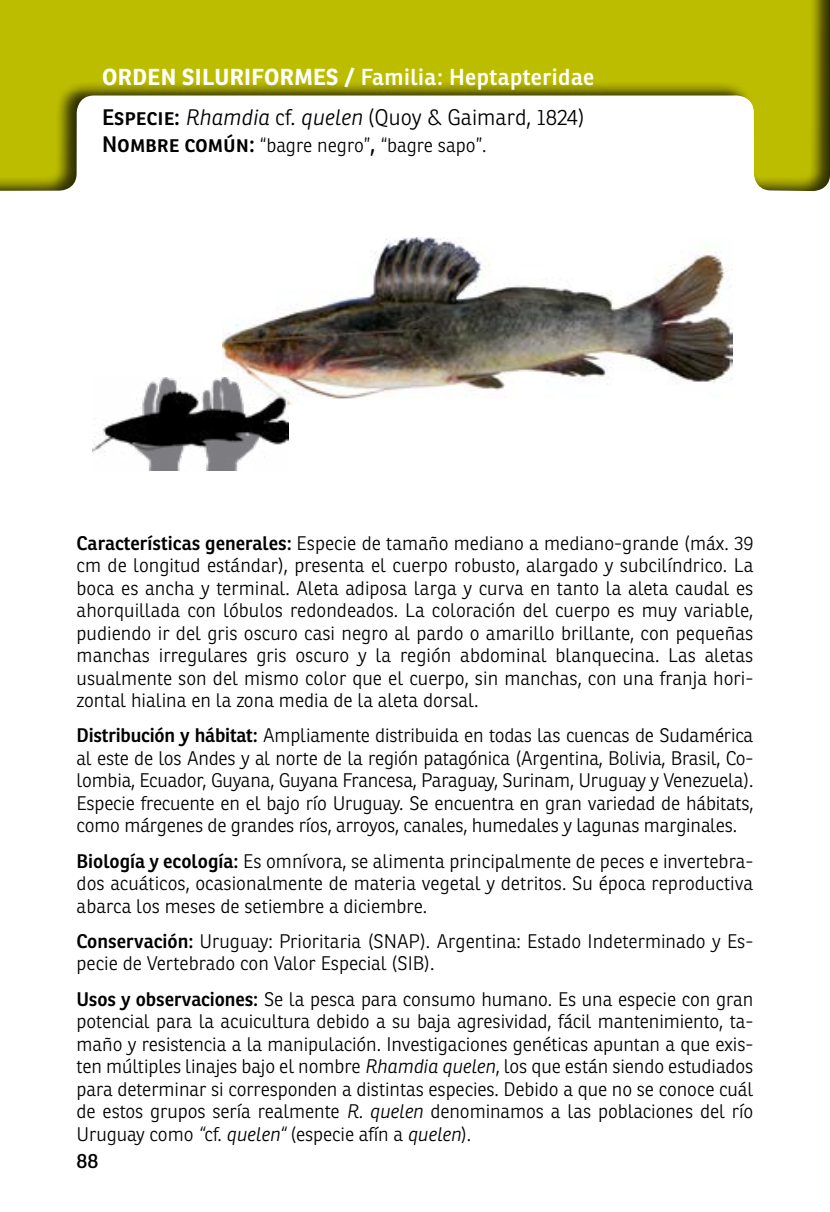
<style>
.page{position:relative;width:830px;height:1212px;background:#fff}
.page>*{position:absolute;margin:0;border:0;box-sizing:border-box;transform-origin:0 0}
.t1{font:600 22.5px "Ronnia";letter-spacing:.02em;color:#fff}
.t2{font:300 21.82px "Ronnia";color:#000}
.t3{font:20.25px "Ronnia";color:#000}
.t4{font:300 19.12px/22.5px "Ronnia";letter-spacing:-.005em;color:#000;text-align:justify}
.s1{font-weight:700}
.s2{font-weight:600}
.s3{font-style:italic}
.s4{font-weight:600;font-size:21.82px}
.s5{font-weight:400;font-size:21.82px}
</style>
<div class="page">
<div style="left:0;top:0;width:829px;height:194px;background:#000;opacity:.75"></div>
<div style="left:807px;top:0;width:22px;height:194px;background:#000;opacity:.75"></div>
<img style="left:222px;top:238px;width:510px;height:167px">
<img style="left:93px;top:377px;width:196px;height:93px">
<p class="t1" style="left:102px;top:63px;width:493px"><span class="s1">ORDEN SILURIFORMES /</span> Familia: Heptapteridae</p>
<p class="t2" style="left:102px;top:104px;width:484px"><span class="s2">Especie:</span> <span class="s3">Rhamdia</span> cf. <span class="s3">quelen</span> (Quoy &amp; Gaimard, 1824)</p>
<p class="t4" style="left:102px;top:134px;width:385px"><span class="s4">Nombre común:</span> “bagre negro”<span class="s5">,</span> “bagre sapo”.</p>
<p class="t4" style="left:77px;top:531px;width:678px"><span class="s2">Características generales:</span> Especie de tamaño mediano a mediano-grande (máx. 39 cm de longitud estándar), presenta el cuerpo robusto, alargado y subcilíndrico. La boca es ancha y terminal. Aleta adiposa larga y curva en tanto la aleta caudal es ahorquillada con lóbulos redondeados. La coloración del cuerpo es muy variable, pudiendo ir del gris oscuro casi negro al pardo o amarillo brillante, con pequeñas manchas irregulares gris oscuro y la región abdominal blanquecina. Las aletas usualmente son del mismo color que el cuerpo, sin manchas, con una franja hori&shy;zontal hialina en la zona media de la aleta dorsal.</p>
<p class="t4" style="left:77px;top:724px;width:678px"><span class="s2">Distribución y hábitat:</span> Ampliamente distribuida en todas las cuencas de Sudamérica al este de los Andes y al norte de la región patagónica (Argentina, Bolivia, Brasil, Co&shy;lombia, Ecuador, Guyana, Guyana Francesa, Paraguay, Surinam, Uruguay y Venezuela).<br>Especie frecuente en el bajo río Uruguay. Se encuentra en gran variedad de hábitats, como márgenes de grandes ríos, arroyos, canales, humedales y lagunas marginales.</p>
<p class="t4" style="left:77px;top:849px;width:678px"><span class="s2">Biología y ecología:</span> Es omnívora, se alimenta principalmente de peces e invertebra&shy;dos acuáticos, ocasionalmente de materia vegetal y detritos. Su época reproductiva abarca los meses de setiembre a diciembre.</p>
<p class="t4" style="left:77px;top:930px;width:678px"><span class="s2">Conservación:</span> Uruguay: Prioritaria (SNAP). Argentina: Estado Indeterminado y Es&shy;pecie de Vertebrado con Valor Especial (SIB).</p>
<p class="t4" style="left:77px;top:987px;width:678px"><span class="s2">Usos y observaciones:</span> Se la pesca para consumo humano. Es una especie con gran potencial para la acuicultura debido a su baja agresividad, fácil mantenimiento, ta&shy;maño y resistencia a la manipulación. Investigaciones genéticas apuntan a que exis&shy;ten múltiples linajes bajo el nombre <span class="s3">Rhamdia quelen</span>, los que están siendo estudiados para determinar si corresponden a distintas especies. Debido a que no se conoce cuál de estos grupos sería realmente <span class="s3">R. quelen</span> denominamos a las poblaciones del río Uruguay como <span class="s3">“</span>cf. <span class="s3">quelen“</span> (especie afín a <span class="s3">quelen</span>).</p>
<p class="t3" style="left:77px;top:1148px;width:23px">88</p>
</div>
